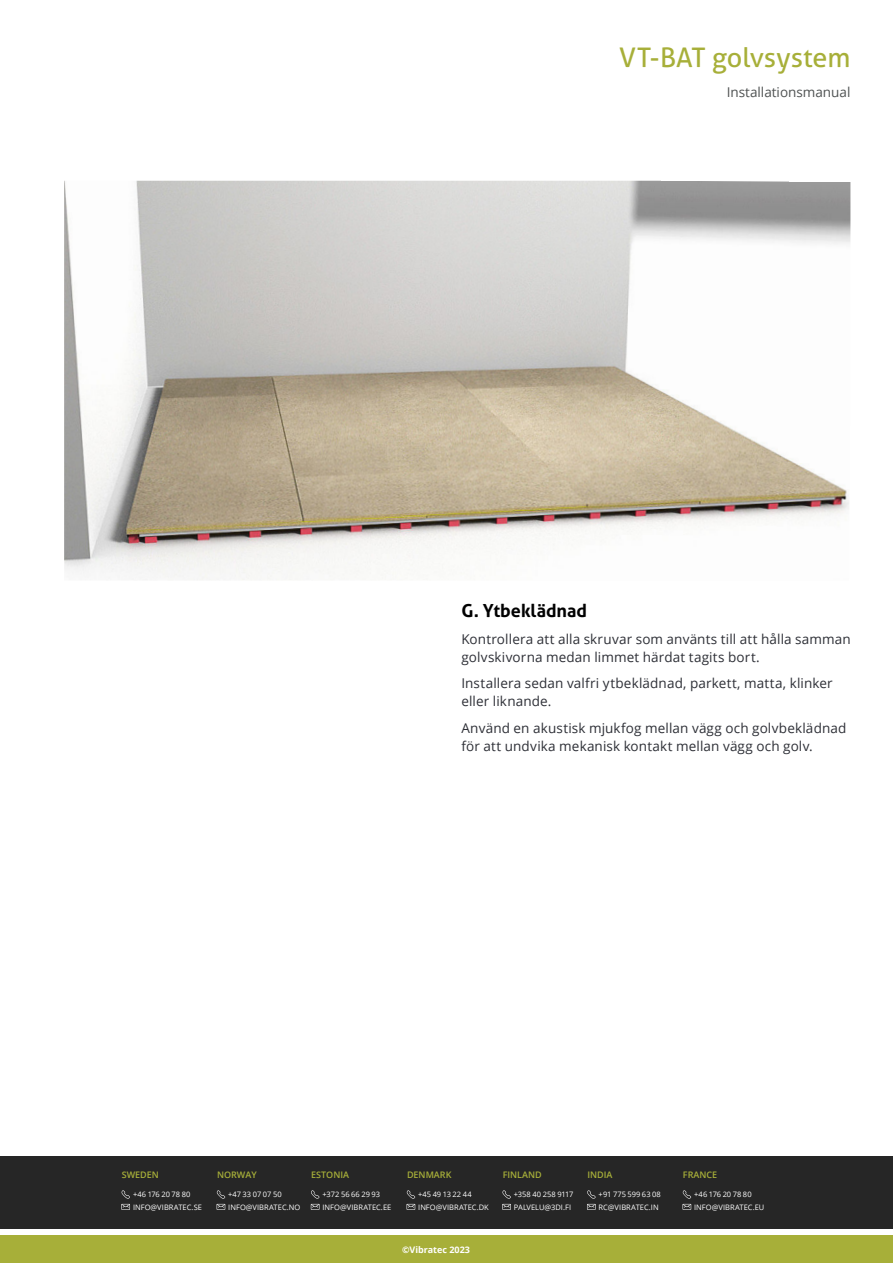
<style>
.page{position:relative;width:893px;height:1263px;background:#fff}
.page>*{position:absolute;margin:0;border:0;box-sizing:border-box;transform-origin:0 0}
.t1{font:27px "Aller";letter-spacing:-.005em;color:#a7af39}
.t2{font:700 18px "Aller";color:#000}
.t3{font:13.5px/18px "Open Sans";letter-spacing:.01em;color:#2d2f36}
.t4{font:13.5px "Open Sans";color:#4f5252}
.t5{font:600 9px "Open Sans";color:#a7af39}
.t6{font:700 9px "Open Sans";color:#fff}
.t7{font:7.5px/12.8px "Open Sans";color:#fff}
</style>
<div class="page">
<img style="left:64px;top:181px;width:786px;height:399px">
<div style="left:0;top:1156px;width:893px;height:73px;background:#262626"></div>
<svg style="left:121px;top:1190px;width:9px;height:20px"></svg>
<svg style="left:217px;top:1190px;width:8px;height:20px"></svg>
<svg style="left:407px;top:1190px;width:8px;height:20px"></svg>
<svg style="left:502px;top:1190px;width:9px;height:20px"></svg>
<svg style="left:587px;top:1190px;width:9px;height:20px"></svg>
<svg style="left:682px;top:1190px;width:9px;height:20px"></svg>
<svg style="left:311px;top:1190px;width:8px;height:20px"></svg>
<div style="left:0;top:1235px;width:893px;height:28px;background:#a7af39"></div>
<h1 class="t1" style="left:619px;top:47px;width:233px">VT-BAT golvsystem</h1>
<p class="t4" style="left:727px;top:87px;width:125px">Installationsmanual</p>
<h2 class="t2" style="left:461px;top:604px;width:127px">G. Ytbeklädnad</h2>
<p class="t3" style="left:461px;top:629px;width:391px">Kontrollera att alla skruvar som använts till att hålla samman golvskivorna medan limmet härdat tagits bort.</p>
<p class="t3" style="left:461px;top:674px;width:373px">Installera sedan valfri ytbeklädnad, parkett, matta, klinker eller liknande.</p>
<p class="t3" style="left:461px;top:718px;width:386px">Använd en akustisk mjukfog mellan vägg och golvbeklädnad för att undvika mekanisk kontakt mellan vägg och golv.</p>
<p class="t5" style="left:122px;top:1170px;width:39px">SWEDEN</p>
<p class="t7" style="left:133px;top:1188px;width:70px">+46 176 20 78 80<br>INFO@VIBRATEC.SE</p>
<p class="t5" style="left:217px;top:1170px;width:41px">NORWAY</p>
<p class="t7" style="left:228px;top:1188px;width:74px">+47 33 07 07 50<br>INFO@VIBRATEC.NO</p>
<p class="t5" style="left:311px;top:1170px;width:39px">ESTONIA</p>
<p class="t7" style="left:322px;top:1188px;width:70px">+372 56 66 29 93<br>INFO@VIBRATEC.EE</p>
<p class="t5" style="left:407px;top:1170px;width:46px">DENMARK</p>
<p class="t7" style="left:418px;top:1188px;width:72px">+45 49 13 22 44<br>INFO@VIBRATEC.DK</p>
<p class="t6" style="left:402px;top:1245px;width:70px">©Vibratec 2023</p>
<p class="t5" style="left:503px;top:1170px;width:41px">FINLAND</p>
<p class="t7" style="left:514px;top:1188px;width:61px">+358 40 258 9117<br>PALVELU@3DI.FI</p>
<p class="t5" style="left:587px;top:1170px;width:27px">INDIA</p>
<p class="t7" style="left:599px;top:1188px;width:64px">+91 775 599 63 08<br>RC@VIBRATEC.IN</p>
<p class="t5" style="left:683px;top:1170px;width:36px">FRANCE</p>
<p class="t7" style="left:694px;top:1188px;width:72px">+46 176 20 78 80<br>INFO@VIBRATEC.EU</p>
</div>
